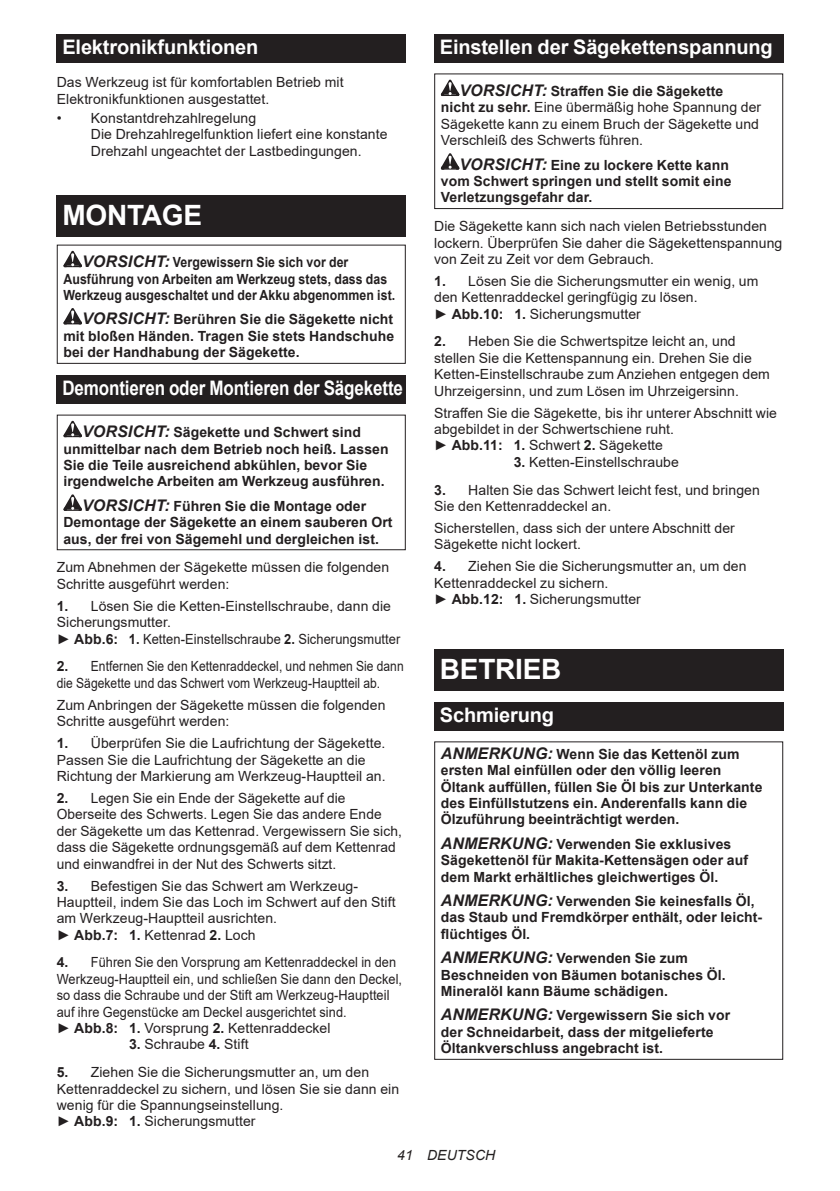
<style>
.page{position:relative;width:840px;height:1191px;background:#fff}
.page>*{position:absolute;margin:0;border:0;box-sizing:border-box;transform-origin:0 0}
.t1{font:700 28px "Arial";letter-spacing:-.01em;color:#fff}
.t2{font:700 20px "Arial";letter-spacing:-.01em;color:#fff}
.t3{font:700 20px "Arial";letter-spacing:-.01em;color:#fff;scale:.85 1}
.t4{font:14px/16.4px "Arial";letter-spacing:.005em;color:#231f20}
.t5{font:700 14px/16.4px "Arial";letter-spacing:.005em;color:#231f20}
.t6{font:14px/16.4px "Arial";letter-spacing:.005em;color:#231f20;scale:.91 1}
.t7{font:700 14px/16.4px "Arial";letter-spacing:.005em;color:#231f20;scale:.88 1}
.t8{font:14px/16.4px "Arial";letter-spacing:.005em;color:#231f20;scale:.86 1}
.t9{font:italic 14px "Arial";letter-spacing:.005em;color:#231f20}
.s1{font-style:italic;font-size:16px}
.s2{font-weight:700}
.s3{font-weight:700;font-style:italic;font-size:16px}
</style>
<div class="page">
<div style="left:57px;top:34px;width:348px;height:29px;background:#231f20"></div>
<div style="left:57px;top:195px;width:348px;height:41px;background:#231f20"></div>
<svg style="left:63px;top:251px;width:19px;height:16px"></svg>
<svg style="left:63px;top:308px;width:19px;height:16px"></svg>
<div style="left:57px;top:245px;width:348px;height:119px;border:1px solid #231f20"></div>
<div style="left:57px;top:375px;width:348px;height:29px;background:#231f20"></div>
<svg style="left:63px;top:421px;width:19px;height:16px"></svg>
<svg style="left:63px;top:494px;width:19px;height:17px"></svg>
<div style="left:57px;top:414px;width:348px;height:136px;border:1px solid #231f20"></div>
<div style="left:434px;top:34px;width:348px;height:29px;background:#231f20"></div>
<svg style="left:440px;top:80px;width:19px;height:16px"></svg>
<svg style="left:440px;top:153px;width:19px;height:17px"></svg>
<div style="left:434px;top:73px;width:348px;height:136px;border:1px solid #231f20"></div>
<div style="left:434px;top:649px;width:348px;height:41px;background:#231f20"></div>
<div style="left:434px;top:702px;width:348px;height:28px;background:#231f20"></div>
<h2 class="t2" style="left:62px;top:33px;width:197px">Elektronikfunktionen</h2>
<p class="t4" style="left:57px;top:74px;width:288px">Das Werkzeug ist für komfortablen Betrieb mit<br>Elektronikfunktionen ausgestattet.</p>
<p class="t4" style="left:91px;top:110px;width:298px;text-indent:-34px">• Konstantdrehzahlregelung<br>Die Drehzahlregelfunktion liefert eine konstante<br>Drehzahl ungeachtet der Lastbedingungen.</p>
<h1 class="t1" style="left:62px;top:196px;width:141px">MONTAGE</h1>
<p class="t7" style="left:63px;top:254px;width:378px;text-indent:19px"><span class="s1">VORSICHT:</span> Vergewissern Sie sich vor der<br>Ausführung von Arbeiten am Werkzeug stets, dass das<br>Werkzeug ausgeschaltet und der Akku abgenommen ist.</p>
<p class="t5" style="left:63px;top:311px;width:332px;text-align:justify;text-indent:19px"><span class="s1">VORSICHT:</span> Berühren Sie die Sägekette nicht mit bloßen Händen. Tragen Sie stets Handschuhe bei der Handhabung der Sägekette.</p>
<h2 class="t3" style="left:62px;top:374px;width:402px">Demontieren oder Montieren der Sägekette</h2>
<p class="t5" style="left:63px;top:424px;width:326px;text-indent:19px"><span class="s1">VORSICHT:</span> Sägekette und Schwert sind unmittelbar nach dem Betrieb noch heiß. Lassen Sie die Teile ausreichend abkühlen, bevor Sie irgendwelche Arbeiten am Werkzeug ausführen.</p>
<p class="t5" style="left:63px;top:498px;width:330px;text-indent:19px"><span class="s1">VORSICHT:</span> Führen Sie die Montage oder<br>Demontage der Sägekette an einem sauberen Ort aus, der frei von Sägemehl und dergleichen ist.</p>
<p class="t4" style="left:57px;top:559px;width:334px">Zum Abnehmen der Sägekette müssen die folgenden<br>Schritte ausgeführt werden:</p>
<p class="t4" style="left:57px;top:597px;width:345px"><span class="s2">1.</span> Lösen Sie die Ketten-Einstellschraube, dann die<br>Sicherungsmutter.<br>► <span class="s2">Abb.6: 1.</span> Ketten-Einstellschraube <span class="s2">2.</span> Sicherungsmutter</p>
<p class="t8" style="left:57px;top:658px;width:405px"><span class="s2">2.</span> Entfernen Sie den Kettenraddeckel, und nehmen Sie dann die Sägekette und das Schwert vom Werkzeug-Hauptteil ab.</p>
<p class="t4" style="left:57px;top:696px;width:330px">Zum Anbringen der Sägekette müssen die folgenden<br>Schritte ausgeführt werden:</p>
<p class="t4" style="left:57px;top:735px;width:330px"><span class="s2">1.</span> Überprüfen Sie die Laufrichtung der Sägekette.<br>Passen Sie die Laufrichtung der Sägekette an die<br>Richtung der Markierung am Werkzeug-Hauptteil an.</p>
<p class="t4" style="left:57px;top:789px;width:346px"><span class="s2">2.</span> Legen Sie ein Ende der Sägekette auf die Oberseite des Schwerts. Legen Sie das andere Ende der Sägekette um das Kettenrad. Vergewissern Sie sich, dass die Sägekette ordnungsgemäß auf dem Kettenrad und einwandfrei in der Nut des Schwerts sitzt.</p>
<p class="t4" style="left:57px;top:877px;width:340px"><span class="s2">3.</span> Befestigen Sie das Schwert am Werkzeug-Hauptteil, indem Sie das Loch im Schwert auf den Stift am Werkzeug-Hauptteil ausrichten.<br>► <span class="s2">Abb.7: 1.</span> Kettenrad <span class="s2">2.</span> Loch</p>
<p class="t6" style="left:57px;top:954px;width:381px"><span class="s2">4.</span> Führen Sie den Vorsprung am Kettenraddeckel in den Werkzeug-Hauptteil ein, und schließen Sie dann den Deckel, so dass die Schraube und der Stift am Werkzeug-Hauptteil auf ihre Gegenstücke am Deckel ausgerichtet sind.<br>► <span class="s2">Abb.8: 1.</span> Vorsprung <span class="s2">2.</span> Kettenraddeckel</p>
<p class="t4" style="left:129px;top:1036px;width:121px"><span class="s2">3.</span> Schraube <span class="s2">4.</span> Stift</p>
<p class="t4" style="left:57px;top:1064px;width:344px"><span class="s2">5.</span> Ziehen Sie die Sicherungsmutter an, um den Kettenraddeckel zu sichern, und lösen Sie sie dann ein wenig für die Spannungseinstellung.<br>► <span class="s2">Abb.9: 1.</span> Sicherungsmutter</p>
<h2 class="t2" style="left:439px;top:33px;width:334px">Einstellen der Sägekettenspannung</h2>
<p class="t4" style="left:440px;top:83px;width:322px;text-indent:19px"><span class="s3">VORSICHT:</span> <span class="s2">Straffen Sie die Sägekette<br>nicht zu sehr.</span> Eine übermäßig hohe Spannung der Sägekette kann zu einem Bruch der Sägekette und Verschleiß des Schwerts führen.</p>
<p class="t5" style="left:440px;top:157px;width:292px;text-indent:19px"><span class="s1">VORSICHT:</span> Eine zu lockere Kette kann vom Schwert springen und stellt somit eine<br>Verletzungsgefahr dar.</p>
<p class="t4" style="left:434px;top:218px;width:349px">Die Sägekette kann sich nach vielen Betriebsstunden lockern. Überprüfen Sie daher die Sägekettenspannung von Zeit zu Zeit vor dem Gebrauch.</p>
<p class="t4" style="left:434px;top:273px;width:325px"><span class="s2">1.</span> Lösen Sie die Sicherungsmutter ein wenig, um den Kettenraddeckel geringfügig zu lösen.<br>► <span class="s2">Abb.10: 1.</span> Sicherungsmutter</p>
<p class="t4" style="left:434px;top:333px;width:337px"><span class="s2">2.</span> Heben Sie die Schwertspitze leicht an, und stellen Sie die Kettenspannung ein. Drehen Sie die Ketten-Einstellschraube zum Anziehen entgegen dem Uhrzeigersinn, und zum Lösen im Uhrzeigersinn.</p>
<p class="t4" style="left:434px;top:404px;width:344px">Straffen Sie die Sägekette, bis ihr unterer Abschnitt wie abgebildet in der Schwertschiene ruht.<br>► <span class="s2">Abb.11: 1.</span> Schwert <span class="s2">2.</span> Sägekette</p>
<p class="t4" style="left:513px;top:453px;width:167px"><span class="s2">3.</span> Ketten-Einstellschraube</p>
<p class="t4" style="left:434px;top:481px;width:327px"><span class="s2">3.</span> Halten Sie das Schwert leicht fest, und bringen<br>Sie den Kettenraddeckel an.</p>
<p class="t4" style="left:434px;top:520px;width:302px">Sicherstellen, dass sich der untere Abschnitt der<br>Sägekette nicht lockert.</p>
<p class="t4" style="left:434px;top:558px;width:314px"><span class="s2">4.</span> Ziehen Sie die Sicherungsmutter an, um den<br>Kettenraddeckel zu sichern.<br>► <span class="s2">Abb.12: 1.</span> Sicherungsmutter</p>
<h1 class="t1" style="left:439px;top:649px;width:123px">BETRIEB</h1>
<h2 class="t2" style="left:439px;top:701px;width:116px">Schmierung</h2>
<p class="t5" style="left:440px;top:746px;width:323px"><span class="s1">ANMERKUNG:</span> Wenn Sie das Kettenöl zum ersten Mal einfüllen oder den völlig leeren Öltank auffüllen, füllen Sie Öl bis zur Unterkante des Einfüllstutzens ein. Anderenfalls kann die Ölzuführung beeinträchtigt werden.</p>
<p class="t5" style="left:440px;top:836px;width:308px"><span class="s1">ANMERKUNG:</span> Verwenden Sie exklusives<br>Sägekettenöl für Makita-Kettensägen oder auf dem Markt erhältliches gleichwertiges Öl.</p>
<p class="t5" style="left:440px;top:893px;width:323px"><span class="s1">ANMERKUNG:</span> Verwenden Sie keinesfalls Öl, das Staub und Fremdkörper enthält, oder leicht&shy;flüchtiges Öl.</p>
<p class="t5" style="left:440px;top:950px;width:286px"><span class="s1">ANMERKUNG:</span> Verwenden Sie zum<br>Beschneiden von Bäumen botanisches Öl.<br>Mineralöl kann Bäume schädigen.</p>
<p class="t5" style="left:440px;top:1007px;width:291px"><span class="s1">ANMERKUNG:</span> Vergewissern Sie sich vor der Schneidarbeit, dass der mitgelieferte<br>Öltankverschluss angebracht ist.</p>
<p class="t9" style="left:397px;top:1146px;width:99px">41 DEUTSCH</p>
</div>
